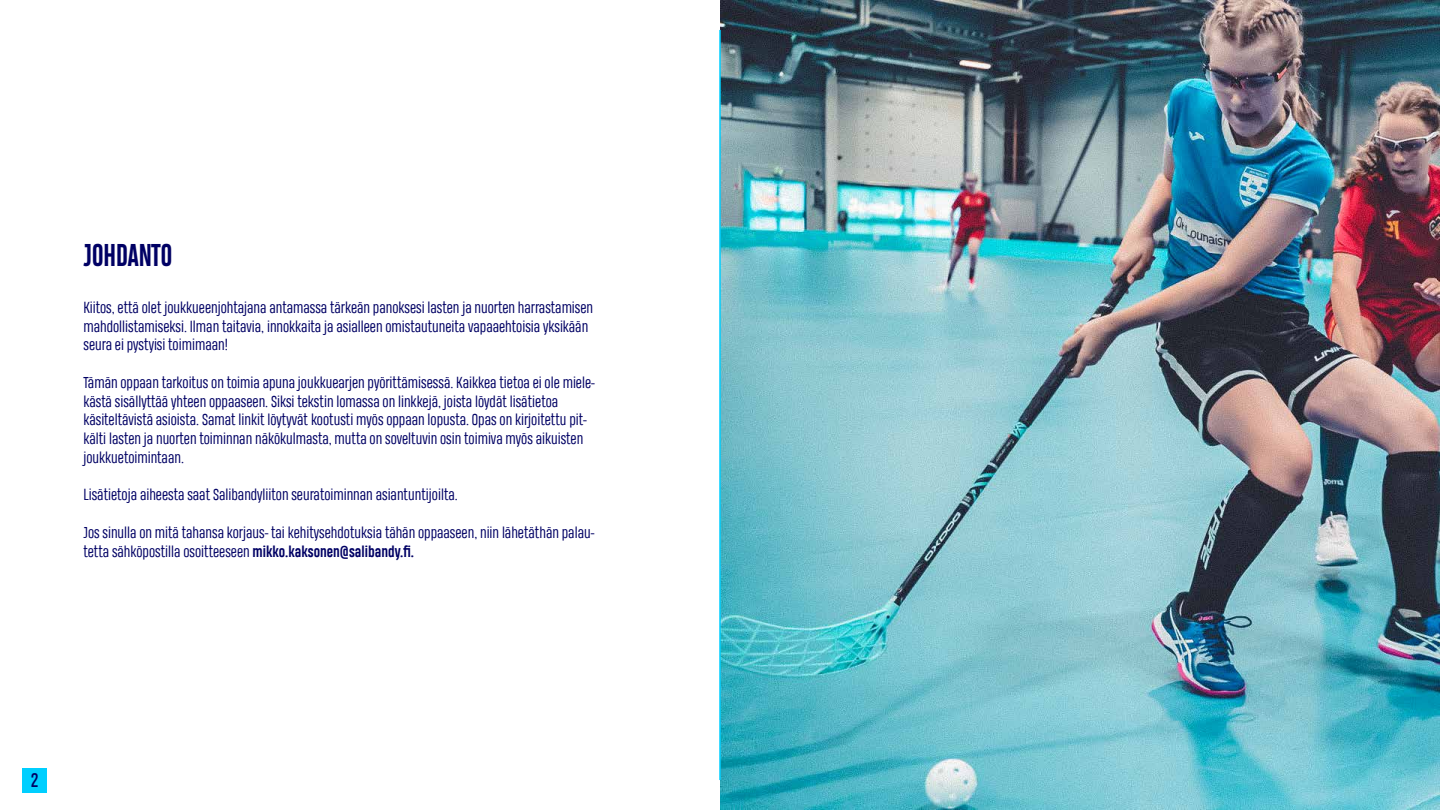
<style>
.page{position:relative;width:1440px;height:810px;background:#fff}
.page>*{position:absolute;margin:0;border:0;box-sizing:border-box;transform-origin:0 0}
.t1{font:700 30px "Heading Pro Compressed";color:#000064}
.t2{font:18.6px "Heading Pro";color:#000064}
.t3{font:15px/18.8px "Heading Pro";color:#000064}
.s1{font-weight:700}
</style>
<div class="page">
<img style="left:720px;top:0;width:720px;height:810px">
<div style="left:22px;top:768px;width:25px;height:24px;background:#00cfff"></div>
<hr style="left:719px;top:30px;width:2px;height:750px;background:#00cfff">
<h1 class="t1" style="left:83px;top:237px;width:90px">JOHDANTO</h1>
<p class="t3" style="left:83px;top:299px;width:511px">Kiitos, että olet joukkueenjohtajana antamassa tärkeän panoksesi lasten ja nuorten harrastamisen mahdollistamiseksi. Ilman taitavia, innokkaita ja asialleen omistautuneita vapaaehtoisia yksikään seura ei pystyisi toimimaan!</p>
<p class="t3" style="left:83px;top:374px;width:513px">Tämän oppaan tarkoitus on toimia apuna joukkuearjen pyörittämisessä. Kaikkea tietoa ei ole miele&shy;kästä sisällyttää yhteen oppaaseen. Siksi tekstin lomassa on linkkejä, joista löydät lisätietoa käsiteltävistä asioista. Samat linkit löytyvät kootusti myös oppaan lopusta. Opas on kirjoitettu pit&shy;kälti lasten ja nuorten toiminnan näkökulmasta, mutta on soveltuvin osin toimiva myös aikuisten joukkuetoimintaan.</p>
<p class="t3" style="left:83px;top:486px;width:376px">Lisätietoja aiheesta saat Salibandyliiton seuratoiminnan asiantuntijoilta.</p>
<p class="t3" style="left:83px;top:524px;width:513px">Jos sinulla on mitä tahansa korjaus- tai kehitysehdotuksia tähän oppaaseen, niin lähetäthän palau&shy;tetta sähköpostilla osoitteeseen <span class="s1">mikko.kaksonen@salibandy.fi.</span></p>
<p class="t2" style="left:31px;top:769px;width:9px">2</p>
</div>
